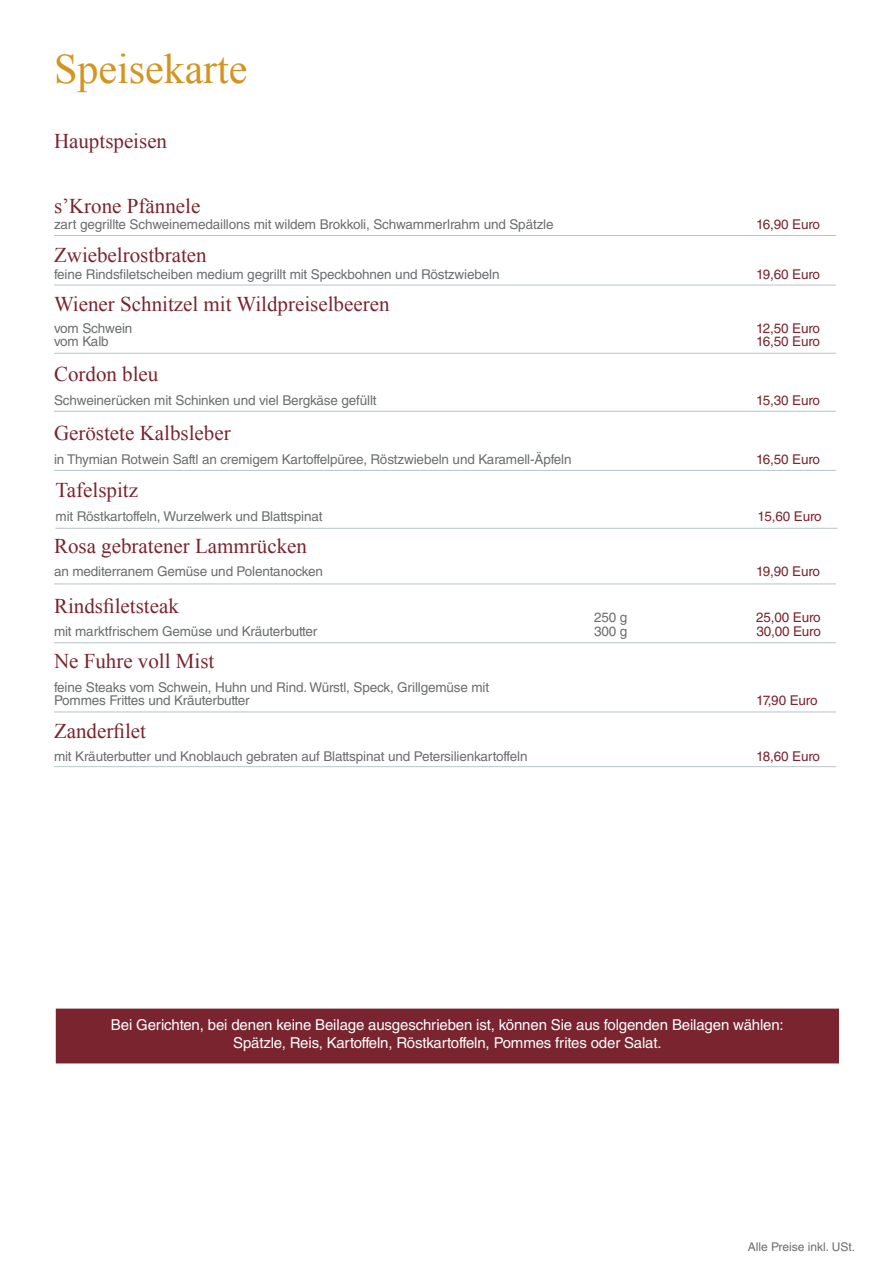
<style>
.page{position:relative;width:893px;height:1263px;background:#fff}
.page>*{position:absolute;margin:0;border:0;box-sizing:border-box;transform-origin:0 0}
.t1{font:42px "Times New Roman";color:#d49420}
.t2{font:21px "Times New Roman";color:#7a242f}
.t3{font:15px "Helvetica LT Std";letter-spacing:-.01em;color:#fff}
.t4{font:13.5px/13.5px "Helvetica LT Std";letter-spacing:-.01em;color:#6b6e6f}
.t5{font:13.5px "Helvetica LT Std";letter-spacing:-.01em;color:#7a242f}
.t6{font:12px "Helvetica LT Std";color:#6b6e6f}
</style>
<div class="page">
<div style="left:56px;top:1008px;width:783px;height:55px;background:#7a242f;border:2px solid #7a242f"></div>
<hr style="left:54px;top:235px;width:782px;height:1px;background:#0d3948">
<hr style="left:54px;top:285px;width:782px;height:1px;background:#0d3948">
<hr style="left:54px;top:353px;width:782px;height:1px;background:#0d3948">
<hr style="left:54px;top:411px;width:782px;height:1px;background:#0d3948">
<hr style="left:54px;top:470px;width:782px;height:1px;background:#0d3948">
<hr style="left:54px;top:642px;width:782px;height:1px;background:#0d3948">
<hr style="left:54px;top:711px;width:782px;height:1px;background:#0d3948">
<hr style="left:54px;top:766px;width:782px;height:1px;background:#0d3948">
<hr style="left:56px;top:528px;width:782px;height:1px;background:#0d3948">
<hr style="left:54px;top:583px;width:782px;height:1px;background:#0d3948">
<p class="t1" style="left:54px;top:41px;width:195px">Speisekarte</p>
<p class="t2" style="left:54px;top:127px;width:115px">Hauptspeisen</p>
<p class="t2" style="left:54px;top:192px;width:148px">s’Krone Pfännele</p>
<p class="t2" style="left:54px;top:241px;width:154px">Zwiebelrostbraten</p>
<p class="t2" style="left:54px;top:290px;width:337px">Wiener Schnitzel mit Wildpreiselbeeren</p>
<p class="t4" style="left:54px;top:218px;width:501px">zart gegrillte Schweinemedaillons mit wildem Brokkoli, Schwammerlrahm und Spätzle</p>
<p class="t5" style="left:756px;top:217px;width:66px">16,90 Euro</p>
<p class="t4" style="left:54px;top:267px;width:447px">feine Rindsfiletscheiben medium gegrillt mit Speckbohnen und Röstzwiebeln</p>
<p class="t5" style="left:756px;top:266px;width:66px">19,60 Euro</p>
<p class="t4" style="left:54px;top:321px;width:80px">vom Schwein</p>
<p class="t5" style="left:756px;top:320px;width:66px">12,50 Euro</p>
<p class="t4" style="left:54px;top:335px;width:56px">vom Kalb</p>
<p class="t5" style="left:756px;top:334px;width:66px">16,50 Euro</p>
<p class="t2" style="left:54px;top:360px;width:106px">Cordon bleu</p>
<p class="t4" style="left:54px;top:393px;width:324px">Schweinerücken mit Schinken und viel Bergkäse gefüllt</p>
<p class="t5" style="left:756px;top:392px;width:66px">15,30 Euro</p>
<p class="t2" style="left:54px;top:419px;width:178px">Geröstete Kalbsleber</p>
<p class="t4" style="left:54px;top:452px;width:519px">in Thymian Rotwein Saftl an cremigem Kartoffelpüree, Röstzwiebeln und Karamell-Äpfeln</p>
<p class="t5" style="left:756px;top:451px;width:66px">16,50 Euro</p>
<p class="t2" style="left:56px;top:476px;width:84px">Tafelspitz</p>
<p class="t4" style="left:56px;top:509px;width:268px">mit Röstkartoffeln, Wurzelwerk und Blattspinat</p>
<p class="t5" style="left:758px;top:508px;width:66px">15,60 Euro</p>
<p class="t2" style="left:54px;top:531px;width:255px">Rosa gebratener Lammrücken</p>
<p class="t4" style="left:54px;top:565px;width:270px">an mediterranem Gemüse und Polentanocken</p>
<p class="t5" style="left:756px;top:564px;width:66px">19,90 Euro</p>
<p class="t2" style="left:54px;top:591px;width:126px">Rindsfiletsteak</p>
<p class="t4" style="left:594px;top:611px;width:35px">250 g</p>
<p class="t5" style="left:756px;top:610px;width:66px">25,00 Euro</p>
<p class="t4" style="left:54px;top:624px;width:265px">mit marktfrischem Gemüse und Kräuterbutter</p>
<p class="t4" style="left:594px;top:624px;width:35px">300 g</p>
<p class="t5" style="left:756px;top:623px;width:66px">30,00 Euro</p>
<p class="t2" style="left:54px;top:647px;width:162px">Ne Fuhre voll Mist</p>
<p class="t4" style="left:54px;top:680px;width:437px">feine Steaks vom Schwein, Huhn und Rind. Würstl, Speck, Grillgemüse mit<br>Pommes Frittes und Kräuterbutter</p>
<p class="t5" style="left:756px;top:692px;width:63px">17,90 Euro</p>
<p class="t2" style="left:54px;top:716px;width:94px">Zanderfilet</p>
<p class="t4" style="left:54px;top:750px;width:475px">mit Kräuterbutter und Knoblauch gebraten auf Blattspinat und Petersilienkartoffeln</p>
<p class="t5" style="left:756px;top:748px;width:66px">18,60 Euro</p>
<p class="t3" style="left:111px;top:1016px;width:674px">Bei Gerichten, bei denen keine Beilage ausgeschrieben ist, können Sie aus folgenden Beilagen wählen:</p>
<p class="t3" style="left:233px;top:1034px;width:430px">Spätzle, Reis, Kartoffeln, Röstkartoffeln, Pommes frites oder Salat.</p>
<p class="t6" style="left:748px;top:1240px;width:109px">Alle Preise inkl. USt.</p>
</div>
